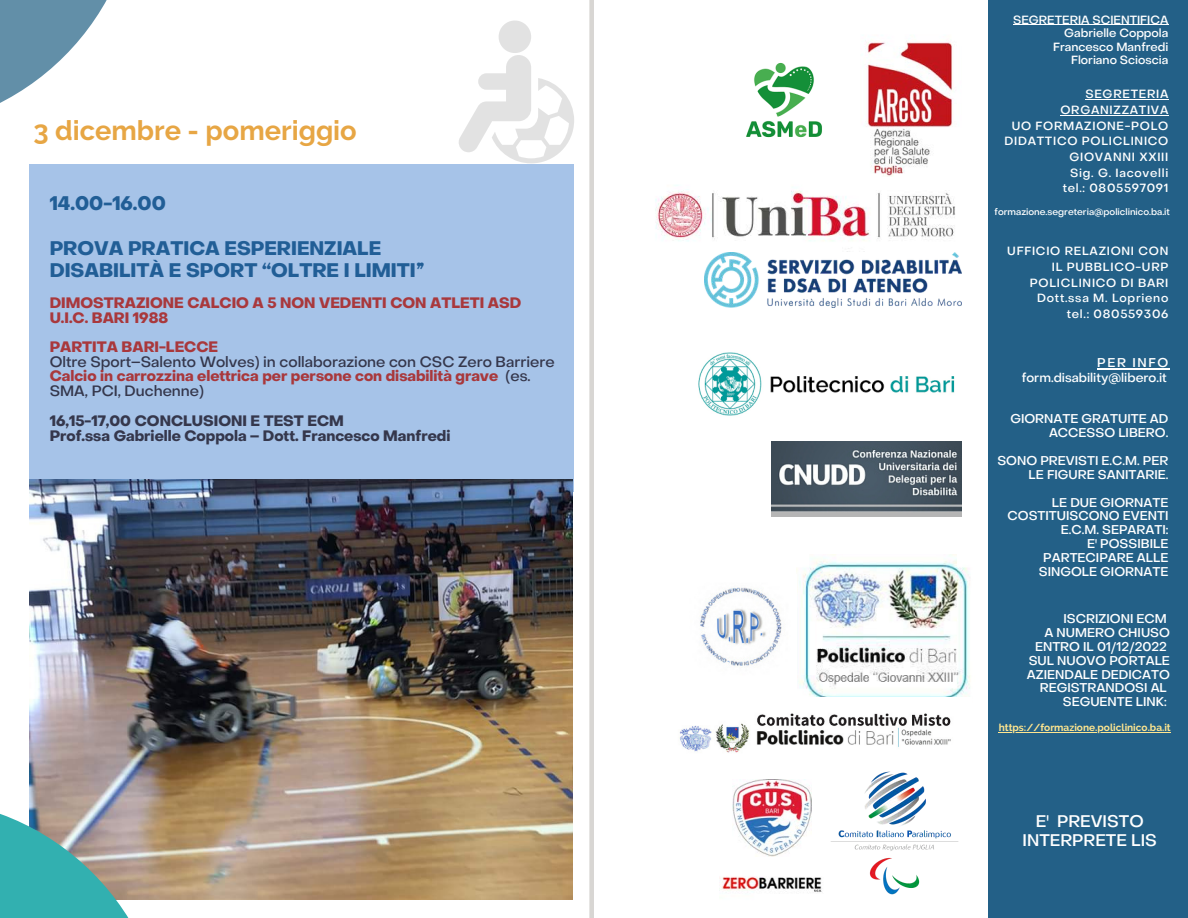
<style>
.page{position:relative;width:1188px;height:918px;background:#fff}
.page>*{position:absolute;margin:0;border:0;box-sizing:border-box;transform-origin:0 0}
.t1{font:700 27.3px "Raleway";color:#e7a644}
.t2{font:700 19.35px/22px "Object Sans";color:#215e96}
.t3{font:500 16.65px/18.9px "Object Sans";color:#fff;text-align:center}
.t4{font:500 14.85px/14.5px "Object Sans";color:#35374c}
.t5{font:700 14.85px/14.5px "Object Sans";color:#35374c}
.t6{font:700 14.85px/14.5px "Object Sans";color:#a9383c}
.t7{font:500 12.6px/13.8px "Object Sans";color:#fff;text-align:right}
.t8{font:500 11.7px/15.8px "Object Sans";letter-spacing:.06em;color:#fff;text-align:right}
.t9{font:500 11.7px/13.2px "Object Sans";color:#fff;text-align:right}
.t10{font:700 10.05px "Raleway";color:#ffe68f}
.t11{font:500 9.3px "Object Sans";color:#fff}
.s1{font-weight:700;color:#a9383c}
</style>
<div class="page">
<div style="left:29px;top:164px;width:545px;height:328px;background:#a6c3e8"></div>
<svg style="left:0;top:0;width:107px;height:103px"></svg>
<img style="left:29px;top:479px;width:508px;height:421px">
<svg style="left:0;top:799px;width:166px;height:119px;background:#81ada8"></svg>
<svg style="left:459px;top:21px;width:78px;height:142px"></svg>
<img style="left:867px;top:41px;width:86px;height:136px">
<img style="left:698px;top:352px;width:257px;height:64px">
<img style="left:798px;top:559px;width:172px;height:138px">
<img style="left:700px;top:587px;width:82px;height:80px">
<img style="left:679px;top:713px;width:272px;height:40px">
<img style="left:772px;top:442px;width:190px;height:74px">
<img style="left:655px;top:185px;width:300px;height:67px">
<img style="left:704px;top:252px;width:258px;height:55px">
<img style="left:746px;top:63px;width:76px;height:75px">
<div style="left:988px;top:0;width:200px;height:918px;background:#236087"></div>
<img style="left:831px;top:771px;width:128px;height:124px">
<svg style="left:537px;top:0;width:57px;height:918px"></svg>
<img style="left:732px;top:779px;width:80px;height:78px">
<img style="left:720px;top:876px;width:102px;height:16px">
<hr style="left:1097px;top:368px;width:73px;height:1px;background:#fff">
<hr style="left:1085px;top:99px;width:84px;height:1px;background:#fff">
<hr style="left:1060px;top:115px;width:109px;height:1px;background:#fff">
<hr style="left:1013px;top:25px;width:155px;height:1px;background:#fff">
<hr style="left:999px;top:732px;width:172px;height:1px;background:#ffe68f">
<h1 class="t1" style="left:33px;top:114px;width:325px">3 dicembre - pomeriggio</h1>
<h2 class="t2" style="left:50px;top:194px;width:118px">14.00-16.00</h2>
<h2 class="t2" style="left:50px;top:239px;width:377px">PROVA PRATICA ESPERIENZIALE<br>DISABILITÀ E SPORT “OLTRE I LIMITI”</h2>
<p class="t6" style="left:50px;top:297px;width:473px">DIMOSTRAZIONE CALCIO A 5 NON VEDENTI CON ATLETI ASD<br>U.I.C. BARI 1988</p>
<p class="t6" style="left:50px;top:341px;width:170px">PARTITA BARI-LECCE</p>
<p class="t4" style="left:50px;top:356px;width:506px">Oltre Sport–Salento Wolves) in collaborazione con CSC Zero Barriere<br><span class="s1">Calcio in carrozzina elettrica per persone con disabilità grave</span> (es.<br>SMA, PCI, Duchenne)</p>
<p class="t5" style="left:50px;top:415px;width:402px">16,15-17,00 CONCLUSIONI E TEST ECM<br>Prof.ssa Gabrielle Coppola – Dott. Francesco Manfredi</p>
<p class="t9" style="left:1013px;top:14px;width:157px">SEGRETERIA SCIENTIFICA<br>Gabrielle Coppola<br>Francesco Manfredi<br>Floriano Scioscia</p>
<p class="t8" style="left:1005px;top:87px;width:165px">SEGRETERIA<br>ORGANIZZATIVA<br>UO FORMAZIONE-POLO<br>DIDATTICO POLICLINICO<br>GIOVANNI XXIII<br>Sig. G. Iacovelli<br>tel.: 0805597091</p>
<p class="t11" style="left:995px;top:208px;width:177px">formazione.segreteria@policlinico.ba.it</p>
<p class="t8" style="left:1007px;top:244px;width:163px">UFFICIO RELAZIONI CON<br>IL PUBBLICO-URP<br>POLICLINICO DI BARI<br>Dott.ssa M. Loprieno<br>tel.: 080559306</p>
<p class="t7" style="left:1097px;top:357px;width:73px">PER INFO</p>
<p class="t7" style="left:1022px;top:372px;width:147px">form.disability@libero.it</p>
<p class="t7" style="left:1010px;top:413px;width:160px">GIORNATE GRATUITE AD<br>ACCESSO LIBERO.</p>
<p class="t7" style="left:997px;top:455px;width:172px">SONO PREVISTI E.C.M. PER<br>LE FIGURE SANITARIE.</p>
<p class="t7" style="left:1008px;top:496px;width:162px">LE DUE GIORNATE<br>COSTITUISCONO EVENTI<br>E.C.M. SEPARATI:<br>E' POSSIBILE<br>PARTECIPARE ALLE<br>SINGOLE GIORNATE</p>
<p class="t7" style="left:1027px;top:613px;width:145px">ISCRIZIONI ECM<br>A NUMERO CHIUSO<br>ENTRO IL 01/12/2022<br>SUL NUOVO PORTALE<br>AZIENDALE DEDICATO<br>REGISTRANDOSI AL<br>SEGUENTE LINK:</p>
<p class="t10" style="left:999px;top:722px;width:174px">https://formazione.policlinico.ba.it</p>
<h3 class="t3" style="left:1023px;top:814px;width:136px">E' PREVISTO<br>INTERPRETE LIS</h3>
</div>
